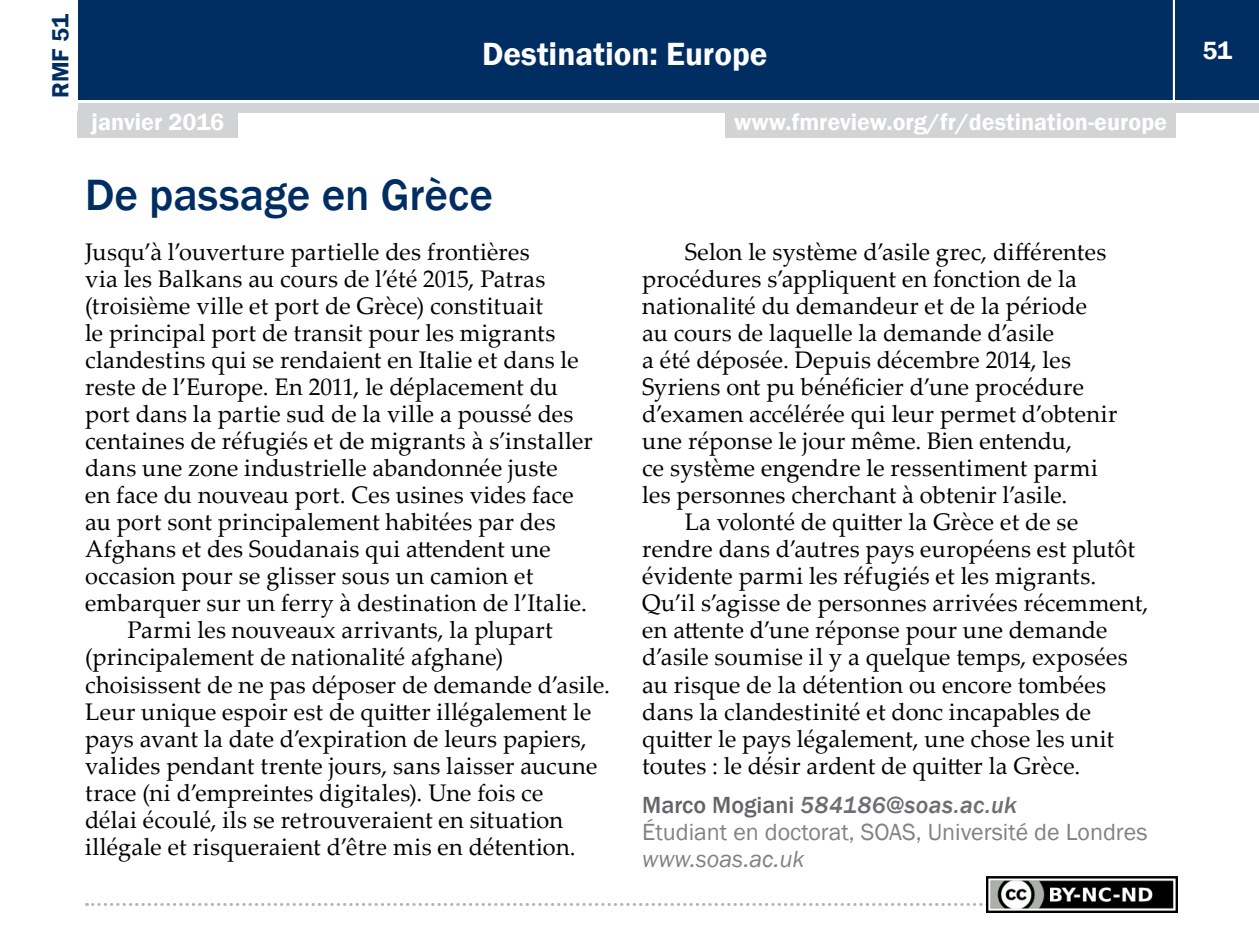
<style>
.page{position:relative;width:1259px;height:936px;background:#fff}
.page>*{position:absolute;margin:0;border:0;box-sizing:border-box;transform-origin:0 0}
.t1{font:500 45px "Franklin Gothic";color:#002d62}
.t2{font:600 33px "Franklin Gothic";color:#fff}
.t3{font:600 25.5px "Franklin Gothic";color:#fff}
.t4{font:24px "Palatino Linotype";letter-spacing:.01em;color:#000}
.t5{font:24px/27px "Franklin Gothic";color:#808285}
.t6{font:600 24px "Franklin Gothic";color:#fff}
.t7{font:italic 24px "Franklin Gothic";color:#808285}
.t8{font:600 24px "Franklin Gothic";color:#002d62}
.s1{font-weight:500;color:#636466}
.s2{font-weight:500;font-style:italic;color:#6d6e71}
</style>
<div class="page">
<div style="left:78px;top:0;width:1181px;height:99px;background:#002d62"></div>
<div style="left:78px;top:104px;width:1181px;height:9px;background:#d1d3d4"></div>
<hr style="left:1172px;top:0;width:3px;height:102px;background:#fff">
<div style="left:78px;top:111px;width:160px;height:26px;background:#d1d3d4"></div>
<div style="left:725px;top:111px;width:451px;height:26px;background:#d1d3d4"></div>
<svg style="left:87px;top:903px;width:899px;height:2px"></svg>
<img style="left:986px;top:876px;width:191px;height:35px">
<p class="t8" style="left:46px;top:98px;width:85px;rotate:-90deg">RMF 51</p>
<h2 class="t2" style="left:482px;top:33px;width:287px">Destination: Europe</h2>
<p class="t6" style="left:92px;top:107px;width:134px">janvier 2016</p>
<p class="t6" style="left:734px;top:107px;width:434px">www.fmreview.org/fr/destination-europe</p>
<h1 class="t1" style="left:85px;top:167px;width:409px">De passage en Grèce</h1>
<p class="t4" style="left:85px;top:235px;width:446px">Jusqu’à l’ouverture partielle des frontières</p>
<p class="t4" style="left:85px;top:262px;width:462px">via les Balkans au cours de l’été 2015, Patras</p>
<p class="t4" style="left:85px;top:289px;width:459px">(troisième ville et port de Grèce) constituait</p>
<p class="t4" style="left:85px;top:316px;width:472px">le principal port de transit pour les migrants</p>
<p class="t4" style="left:85px;top:343px;width:495px">clandestins qui se rendaient en Italie et dans le</p>
<p class="t4" style="left:85px;top:370px;width:474px">reste de l’Europe. En 2011, le déplacement du</p>
<p class="t4" style="left:85px;top:397px;width:490px">port dans la partie sud de la ville a poussé des</p>
<p class="t4" style="left:85px;top:424px;width:509px">centaines de réfugiés et de migrants à s’installer</p>
<p class="t4" style="left:85px;top:451px;width:474px">dans une zone industrielle abandonnée juste</p>
<p class="t4" style="left:85px;top:478px;width:490px">en face du nouveau port. Ces usines vides face</p>
<p class="t4" style="left:85px;top:505px;width:472px">au port sont principalement habitées par des</p>
<p class="t4" style="left:85px;top:532px;width:467px">Afghans et des Soudanais qui attendent une</p>
<p class="t4" style="left:85px;top:559px;width:450px">occasion pour se glisser sous un camion et</p>
<p class="t4" style="left:85px;top:586px;width:503px">embarquer sur un ferry à destination de l’Italie.</p>
<p class="t4" style="left:128px;top:613px;width:427px">Parmi les nouveaux arrivants, la plupart</p>
<p class="t4" style="left:85px;top:640px;width:420px">(principalement de nationalité afghane)</p>
<p class="t4" style="left:85px;top:667px;width:526px">choisissent de ne pas déposer de demande d’asile.</p>
<p class="t4" style="left:85px;top:694px;width:508px">Leur unique espoir est de quitter illégalement le</p>
<p class="t4" style="left:85px;top:721px;width:503px">pays avant la date d’expiration de leurs papiers,</p>
<p class="t4" style="left:85px;top:748px;width:514px">valides pendant trente jours, sans laisser aucune</p>
<p class="t4" style="left:85px;top:775px;width:460px">trace (ni d’empreintes digitales). Une fois ce</p>
<p class="t4" style="left:85px;top:802px;width:479px">délai écoulé, ils se retrouveraient en situation</p>
<p class="t4" style="left:85px;top:829px;width:492px">illégale et risqueraient d’être mis en détention.</p>
<p class="t4" style="left:684px;top:235px;width:423px">Selon le système d’asile grec, différentes</p>
<p class="t4" style="left:642px;top:262px;width:436px">procédures s’appliquent en fonction de la</p>
<p class="t4" style="left:642px;top:289px;width:446px">nationalité du demandeur et de la période</p>
<p class="t4" style="left:642px;top:316px;width:413px">au cours de laquelle la demande d’asile</p>
<p class="t4" style="left:642px;top:343px;width:430px">a été déposée. Depuis décembre 2014, les</p>
<p class="t4" style="left:642px;top:370px;width:443px">Syriens ont pu bénéficier d’une procédure</p>
<p class="t4" style="left:642px;top:397px;width:477px">d’examen accélérée qui leur permet d’obtenir</p>
<p class="t4" style="left:642px;top:424px;width:431px">une réponse le jour même. Bien entendu,</p>
<p class="t4" style="left:642px;top:451px;width:457px">ce système engendre le ressentiment parmi</p>
<p class="t4" style="left:642px;top:478px;width:427px">les personnes cherchant à obtenir l’asile.</p>
<p class="t4" style="left:684px;top:505px;width:395px">La volonté de quitter la Grèce et de se</p>
<p class="t4" style="left:642px;top:532px;width:494px">rendre dans d’autres pays européens est plutôt</p>
<p class="t4" style="left:642px;top:559px;width:456px">évidente parmi les réfugiés et les migrants.</p>
<p class="t4" style="left:642px;top:586px;width:507px">Qu’il s’agisse de personnes arrivées récemment,</p>
<p class="t4" style="left:642px;top:613px;width:467px">en attente d’une réponse pour une demande</p>
<p class="t4" style="left:642px;top:640px;width:487px">d’asile soumise il y a quelque temps, exposées</p>
<p class="t4" style="left:642px;top:667px;width:465px">au risque de la détention ou encore tombées</p>
<p class="t4" style="left:642px;top:694px;width:450px">dans la clandestinité et donc incapables de</p>
<p class="t4" style="left:642px;top:721px;width:473px">quitter le pays légalement, une chose les unit</p>
<p class="t4" style="left:642px;top:748px;width:439px">toutes : le désir ardent de quitter la Grèce.</p>
<p class="t5" style="left:642px;top:792px;width:507px"><span class="s1">Marco Mogiani</span> <span class="s2">584186@soas.ac.uk<br></span>Étudiant en doctorat, SOAS, Université de Londres</p>
<p class="t7" style="left:642px;top:844px;width:164px">www.soas.ac.uk</p>
<p class="t3" style="left:1202px;top:35px;width:31px">51</p>
</div>
